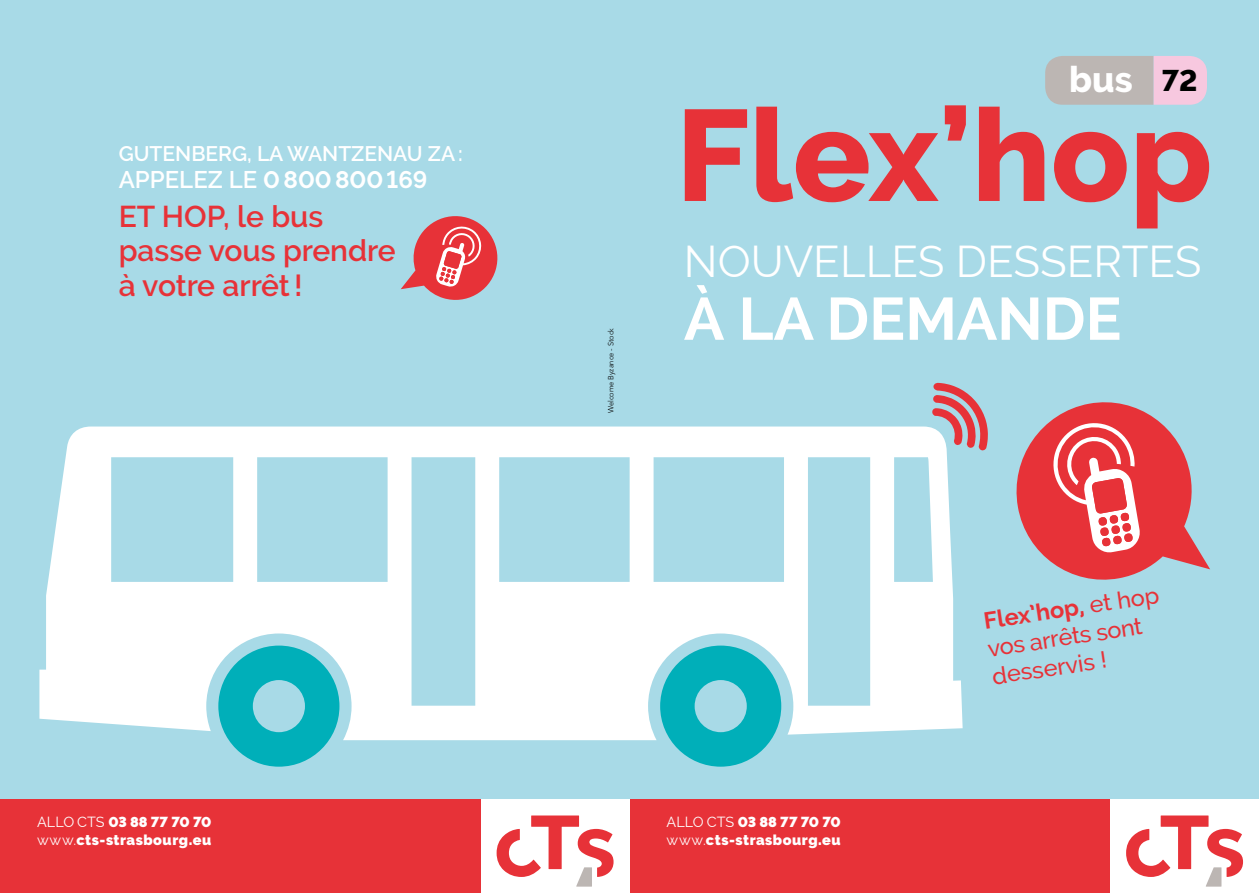
<style>
.page{position:relative;width:1259px;height:893px;background:#fff}
.page>*{position:absolute;margin:0;border:0;box-sizing:border-box;transform-origin:0 0}
.t1{font:800 129.15px "Raleway";color:#e73238}
.t2{font:700 59.7px "Raleway";color:#fff}
.t3{font:43.65px "Raleway";color:#fff}
.t4{font:800 36px "Raleway";color:#fff}
.t5{font:600 30px/34.5px "Raleway";color:#e73238}
.t6{font:700 24px "Raleway";color:#fff}
.t7{font:500 23.55px/28px "Raleway";color:#e73238}
.t8{font:600 21px "Raleway";color:#fff}
.t9{font:900 14.4px/18px "Raleway";letter-spacing:.035em;color:#fff}
.t10{font:300 7.5px "Avenir";color:#000}
.s1{font-weight:600}
.s2{font-weight:400}
.s3{font-size:29.7px;color:#000}
.s4{font-weight:700}
</style>
<div class="page">
<div style="left:0;top:0;width:1259px;height:799px;background:#a8dae7"></div>
<div style="left:608px;top:799px;width:502px;height:94px;background:#e73238"></div>
<svg style="left:1126px;top:815px;width:117px;height:72px"></svg>
<div style="left:0;top:799px;width:480px;height:94px;background:#e73238"></div>
<div style="left:480px;top:800px;width:149px;height:93px;background:#fff"></div>
<svg style="left:496px;top:815px;width:117px;height:72px"></svg>
<svg style="left:1045px;top:56px;width:162px;height:49px;background:#cdbcc2"></svg>
<svg style="left:670px;top:740px;width:101px;height:27px"></svg>
<svg style="left:229px;top:740px;width:100px;height:27px"></svg>
<svg style="left:39px;top:426px;width:923px;height:314px;fill:#fff"></svg>
<svg style="left:932px;top:383px;width:56px;height:68px"></svg>
<svg style="left:1016px;top:402px;width:194px;height:178px"></svg>
<svg style="left:401px;top:216px;width:97px;height:84px"></svg>
<h3 class="t8" style="left:119px;top:142px;width:346px">GUTENBERG, LA WANTZENAU ZA:</h3>
<h3 class="t6" style="left:119px;top:166px;width:310px"><span class="s1">APPELEZ LE</span> 0800800169</h3>
<h3 class="t5" style="left:119px;top:199px;width:278px">ET HOP, le bus passe vous prendre à votre arrêt!</h3>
<p class="t9" style="left:37px;top:813px;width:176px"><span class="s2">ALLO CTS</span> 03 88 77 70 70 <span class="s2">www.</span>cts-strasbourg.eu</p>
<p class="t10" style="left:606px;top:413px;width:87px;rotate:-90deg">Welcome Byzance - Stock</p>
<h3 class="t4" style="left:1069px;top:59px;width:130px">bus <span class="s3">72</span></h3>
<h1 class="t1" style="left:676px;top:82px;width:538px">Flex’hop</h1>
<h3 class="t3" style="left:684px;top:236px;width:519px">NOUVELLES DESSERTES</h3>
<h2 class="t2" style="left:684px;top:285px;width:439px">À LA DEMANDE</h2>
<p class="t9" style="left:666px;top:813px;width:176px"><span class="s2">ALLO CTS</span> 03 88 77 70 70 <span class="s2">www.</span>cts-strasbourg.eu</p>
<h3 class="t7" style="left:982px;top:606px;width:179px;rotate:-8deg"><span class="s4">Flex’hop,</span> et hop vos arrêts sont desservis !</h3>
</div>
